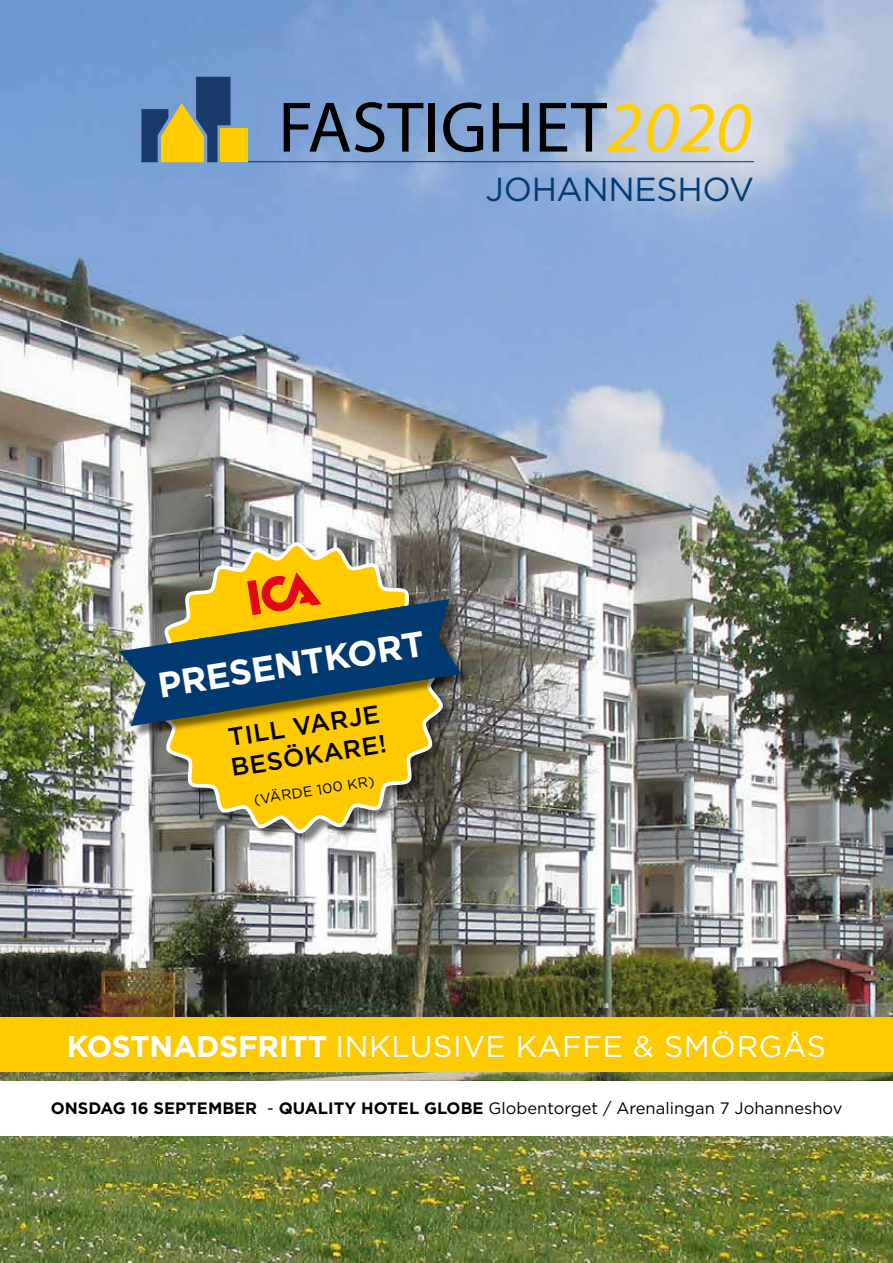
<style>
.page{position:relative;width:893px;height:1263px;background:#fff}
.page>*{position:absolute;margin:0;border:0;box-sizing:border-box;transform-origin:0 0}
.t1{font:72.15px "Myriad Pro";color:#000}
.t2{font:700 35.55px "Gotham";color:#fff}
.t3{font:33.3px "Gotham";letter-spacing:-.01em;color:#003a70}
.t4{font:30px "Gotham";letter-spacing:.02em;color:#fff}
.t5{font:500 25.2px/30.2px "Gotham";color:#000}
.t6{font:16.5px "Gotham";color:#000}
.t7{font:14.25px "Gotham";color:#000}
.s1{font-style:italic;color:#ffcd00}
.s2{font-weight:700}
</style>
<div class="page">
<img style="left:0;top:0;width:893px;height:1263px">
<div style="left:155px;top:544px;width:299px;height:301px;background:#000;opacity:.5"></div>
<svg style="left:151px;top:540px;width:294px;height:296px;background:#bea64a"></svg>
<div style="left:120px;top:601px;width:352px;height:136px;background:#000;opacity:.5"></div>
<svg style="left:119px;top:572px;width:342px;height:154px;background:#6d7351"></svg>
<hr style="left:247px;top:161px;width:507px;height:1px;background:#193b6a">
<div style="left:221px;top:128px;width:27px;height:34px;background:#ffcd00"></div>
<svg style="left:141px;top:77px;width:90px;height:85px;background:#77836b"></svg>
<div style="left:0;top:1081px;width:893px;height:55px;background:#fff"></div>
<div style="left:0;top:1017px;width:893px;height:55px;background:#feca00"></div>
<h1 class="t1" style="left:278px;top:83px;width:474px">FASTIGHET<span class="s1">2020</span></h1>
<h3 class="t3" style="left:486px;top:168px;width:270px">JOHANNESHOV</h3>
<h2 class="t2" style="left:154px;top:662px;width:271px;rotate:-9deg">PRESENTKORT</h2>
<h3 class="t5" style="left:224px;top:723px;width:159px;rotate:-9deg">TILL VARJE<br>BESÖKARE!</h3>
<p class="t7" style="left:253px;top:790px;width:123px;rotate:-9deg">(VÄRDE 100 KR)</p>
<h3 class="t4" style="left:67px;top:1027px;width:761px"><span class="s2">KOSTNADSFRITT</span> INKLUSIVE KAFFE &amp; SMÖRGÅS</h3>
<p class="t6" style="left:51px;top:1098px;width:793px"><span class="s2">ONSDAG 16 SEPTEMBER</span> - <span class="s2">QUALITY HOTEL GLOBE</span> Globentorget / Arenalingan 7 Johanneshov</p>
</div>
